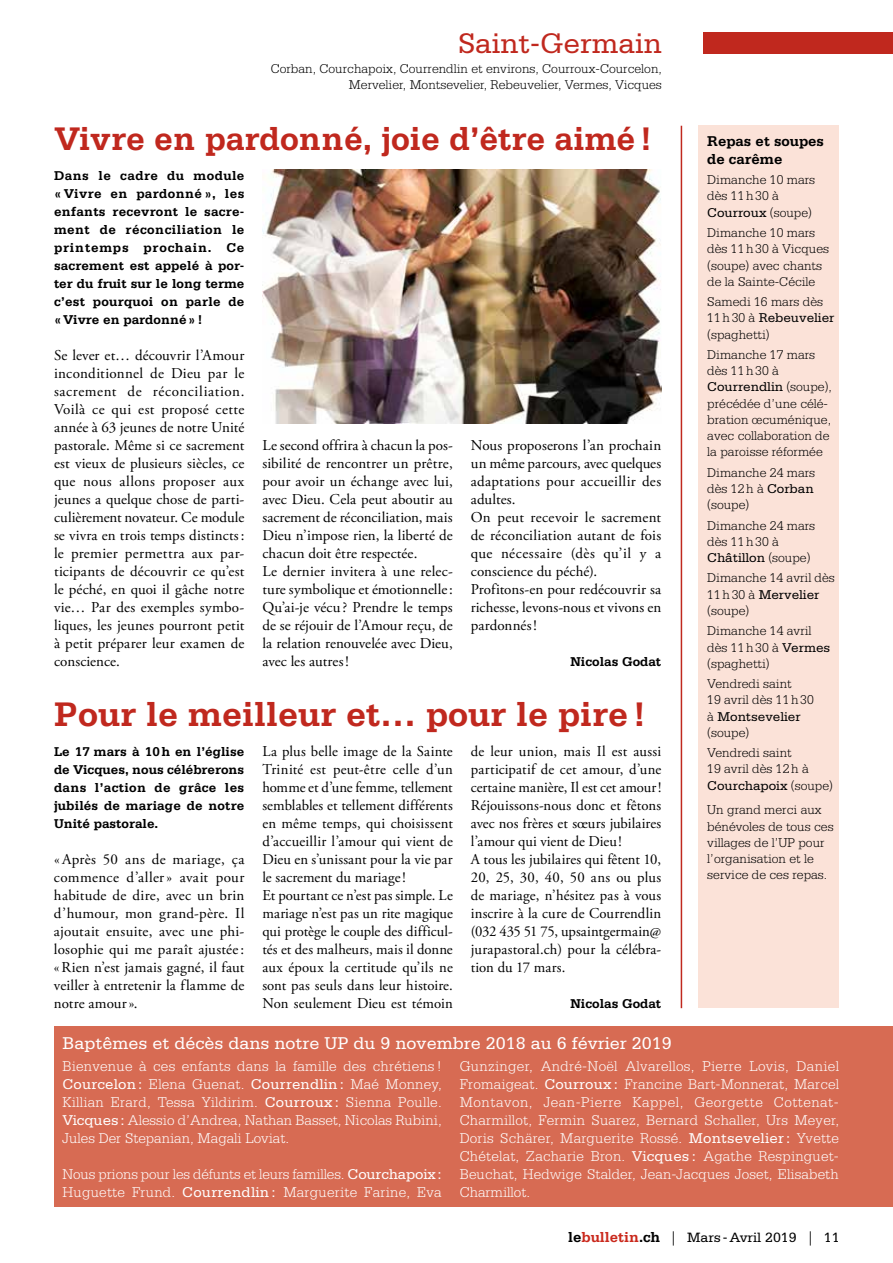
<style>
.page{position:relative;width:893px;height:1263px;background:#fff}
.page>*{position:absolute;margin:0;border:0;box-sizing:border-box;transform-origin:0 0}
.t1{font:700 36px "Serifa";color:#c0281e}
.t2{font:700 34.5px "Serifa";color:#c0281e}
.t3{font:30px "Serifa";color:#c0281e}
.t4{font:18px "Serifa";color:#fff}
.t5{font:15px/18px "Adobe Garamond Pro";letter-spacing:.01em;color:#000}
.t6{font:300 15px/18px "Serifa";color:#fff;text-align:justify}
.t7{font:700 15px/18px "Serifa";color:#000}
.t8{font:14.25px "Serifa";color:#000}
.t9{font:300 13.5px/16.2px "Serifa";color:#000}
.t10{font:700 13.5px/18px "Serifa";color:#000;text-align:justify}
.s1{font-weight:400}
.s2{font-weight:700;font-size:15px}
.s3{font-weight:700;font-size:15px;color:#ca291d}
.s4{font-family:"Adobe Garamond Pro"}
</style>
<div class="page">
<div style="left:703px;top:33px;width:190px;height:21px;background:#c0281e"></div>
<hr style="left:681px;top:126px;width:1px;height:882px;background:#c0281e">
<div style="left:699px;top:126px;width:140px;height:882px;background:#fbe2d8"></div>
<div style="left:54px;top:1026px;width:839px;height:180px;background:#d76b53"></div>
<img style="left:263px;top:169px;width:398px;height:255px">
<h3 class="t3" style="left:458px;top:27px;width:205px">Saint-Germain</h3>
<p class="t9" style="left:271px;top:61px;width:393px;text-align:right">Corban, Courchapoix, Courrendlin et environs, Courroux-Courcelon,<br>Mervelier, Montsevelier, Rebeuvelier, Vermes, Vicques</p>
<h2 class="t2" style="left:54px;top:118px;width:600px">Vivre en pardonné, joie d’être aimé!</h2>
<p class="t10" style="left:54px;top:166px;width:192px">Dans le cadre du module « Vivre en pardonné », les enfants recevront le sacre&shy;ment de réconciliation le printemps prochain. Ce sacrement est appelé à por&shy;ter du fruit sur le long terme c’est pourquoi on parle de «Vivre en pardonné»!</p>
<p class="t5" style="left:54px;top:347px;width:192px;text-align:justify">Se lever et… découvrir l’Amour inconditionnel de Dieu par le sacrement de réconciliation.<br>Voilà ce qui est proposé cette année à 63 jeunes de notre Unité pastorale. Même si ce sacrement est vieux de plusieurs siècles, ce que nous allons proposer aux jeunes a quelque chose de parti&shy;culièrement novateur. Ce module se vivra en trois temps distincts: le premier permettra aux par&shy;ticipants de découvrir ce qu’est le péché, en quoi il gâche notre vie… Par des exemples symbo&shy;liques, les jeunes pourront petit à petit préparer leur examen de conscience.</p>
<p class="t5" style="left:262px;top:437px;width:192px">Le second offrira à chacun la pos&shy;sibilité de rencontrer un prêtre, pour avoir un échange avec lui, avec Dieu. Cela peut aboutir au sacrement de réconciliation, mais<br>Dieu n’impose rien, la liberté de chacun doit être respectée.<br>Le dernier invitera à une relec&shy;ture symbolique et émotionnelle:<br>Qu’ai-je vécu? Prendre le temps de se réjouir de l’Amour reçu, de la relation renouvelée avec Dieu, avec les autres!</p>
<p class="t5" style="left:471px;top:437px;width:192px">Nous proposerons l’an prochain un même parcours, avec quelques adaptations pour accueillir des adultes.<br>On peut recevoir le sacrement de réconciliation autant de fois que nécessaire (dès qu’il y a conscience du péché).<br>Profitons-en pour redécouvrir sa richesse, levons-nous et vivons en pardonnés!</p>
<p class="t10" style="left:570px;top:652px;width:92px">Nicolas Godat</p>
<h1 class="t1" style="left:54px;top:693px;width:594px">Pour le meilleur et… pour le pire!</h1>
<p class="t10" style="left:54px;top:742px;width:192px">Le 17 mars à 10h en l’église de Vicques, nous célébrerons dans l’action de grâce les jubilés de mariage de notre Unité pastorale.</p>
<p class="t5" style="left:54px;top:851px;width:192px;text-align:justify">«Après 50 ans de mariage, ça commence d’aller» avait pour habitude de dire, avec un brin d’humour, mon grand-père. Il ajoutait ensuite, avec une phi&shy;losophie qui me paraît ajustée: «Rien n’est jamais gagné, il faut veiller à entretenir la flamme de notre amour».</p>
<p class="t5" style="left:262px;top:743px;width:192px">La plus belle image de la Sainte<br>Trinité est peut-être celle d’un homme et d’une femme, tellement semblables et tellement différents en même temps, qui choisissent d’accueillir l’amour qui vient de<br>Dieu en s’unissant pour la vie par le sacrement du mariage!<br>Et pourtant ce n’est pas simple. Le mariage n’est pas un rite magique qui protège le couple des difficul&shy;tés et des malheurs, mais il donne aux époux la certitude qu’ils ne sont pas seuls dans leur histoire.<br>Non seulement Dieu est témoin</p>
<p class="t5" style="left:471px;top:743px;width:192px">de leur union, mais Il est aussi participatif de cet amour, d’une certaine manière, Il est cet amour!<br>Réjouissons-nous donc et fêtons avec nos frères et sœurs jubilaires l’amour qui vient de Dieu!<br>A tous les jubilaires qui fêtent 10,<br>20, 25, 30, 40, 50 ans ou plus de mariage, n’hésitez pas à vous inscrire à la cure de Courrendlin (032 435 51 75, upsaintgermain@ jurapastoral.ch) pour la célébra&shy;tion du 17 mars.</p>
<p class="t10" style="left:570px;top:994px;width:92px">Nicolas Godat</p>
<p class="t7" style="left:707px;top:132px;width:118px">Repas et soupes de carême</p>
<p class="t9" style="left:707px;top:172px;width:110px">Dimanche 10 mars dès 11h30 à<br><span class="s1">Courroux</span> (soupe)</p>
<p class="t9" style="left:707px;top:224px;width:123px">Dimanche 10 mars dès 11h30 à Vicques (soupe) avec chants de la Sainte-Cécile</p>
<p class="t9" style="left:707px;top:294px;width:129px">Samedi 16 mars dès<br>11h30 à <span class="s1">Rebeuvelier </span>(spaghetti)</p>
<p class="t9" style="left:707px;top:346px;width:126px">Dimanche 17 mars dès 11h30 à<br><span class="s1">Courrendlin</span> (soupe), précédée d’une célé&shy;bration œcuménique, avec collaboration de la paroisse réformée</p>
<p class="t9" style="left:707px;top:464px;width:110px">Dimanche 24 mars dès 12h à <span class="s1">Corban </span>(soupe)</p>
<p class="t9" style="left:707px;top:517px;width:110px">Dimanche 24 mars dès 11h30 à<br><span class="s1">Châtillon</span> (soupe)</p>
<p class="t9" style="left:707px;top:570px;width:129px">Dimanche 14 avril dès<br>11h30 à <span class="s1">Mervelier </span>(soupe)</p>
<p class="t9" style="left:707px;top:623px;width:125px">Dimanche 14 avril dès 11h30 à <span class="s1">Vermes </span>(spaghetti)</p>
<p class="t9" style="left:707px;top:675px;width:108px">Vendredi saint<br>19 avril dès 11h30 à <span class="s1">Montsevelier </span>(soupe)</p>
<p class="t9" style="left:707px;top:744px;width:127px">Vendredi saint<br>19 avril dès 12h à<br><span class="s1">Courchapoix</span> (soupe)</p>
<p class="t9" style="left:707px;top:802px;width:128px">Un grand merci aux bénévoles de tous ces villages de l’UP pour l’organisation et le service de ces repas.</p>
<p class="t4" style="left:63px;top:1033px;width:611px">Baptêmes et décès dans notre UP du 9 novembre 2018 au 6 février 2019</p>
<p class="t6" style="left:63px;top:1057px;width:381px">Bienvenue à ces enfants dans la famille des chrétiens !<br><span class="s1">Courcelon :</span> Elena Guenat. <span class="s1">Courrendlin :</span> Maé Monney, Killian Erard, Tessa Yildirim. <span class="s1">Courroux :</span> Sienna Poulle.<br><span class="s1">Vicques :</span> Alessio d’Andrea, Nathan Basset, Nicolas Rubini, Jules Der Stepanian, Magali Loviat.</p>
<p class="t6" style="left:63px;top:1165px;width:381px">Nous prions pour les défunts et leurs familles. <span class="s1">Courchapoix:<br></span>Huguette Frund. <span class="s1">Courrendlin :</span> Marguerite Farine, Eva</p>
<p class="t6" style="left:460px;top:1057px;width:381px">Gunzinger, André-Noël Alvarellos, Pierre Lovis, Daniel Fromaigeat. <span class="s1">Courroux :</span> Francine Bart-Monnerat, Marcel Montavon, Jean-Pierre Kappel, Georgette Cottenat-Charmillot, Fermin Suarez, Bernard Schaller, Urs Meyer, Doris Schärer, Marguerite Rossé. <span class="s1">Montsevelier:</span> Yvette Chételat, Zacharie Bron. <span class="s1">Vicques :</span> Agathe Respinguet-Beuchat, Hedwige Stalder, Jean-Jacques Joset, Elisabeth Charmillot.</p>
<p class="t8" style="left:568px;top:1230px;width:273px"><span class="s2">le</span><span class="s3">bulletin</span><span class="s2">.ch</span> <span class="s4">|</span> Mars -Avril 2019 <span class="s4">|</span> 11</p>
</div>
